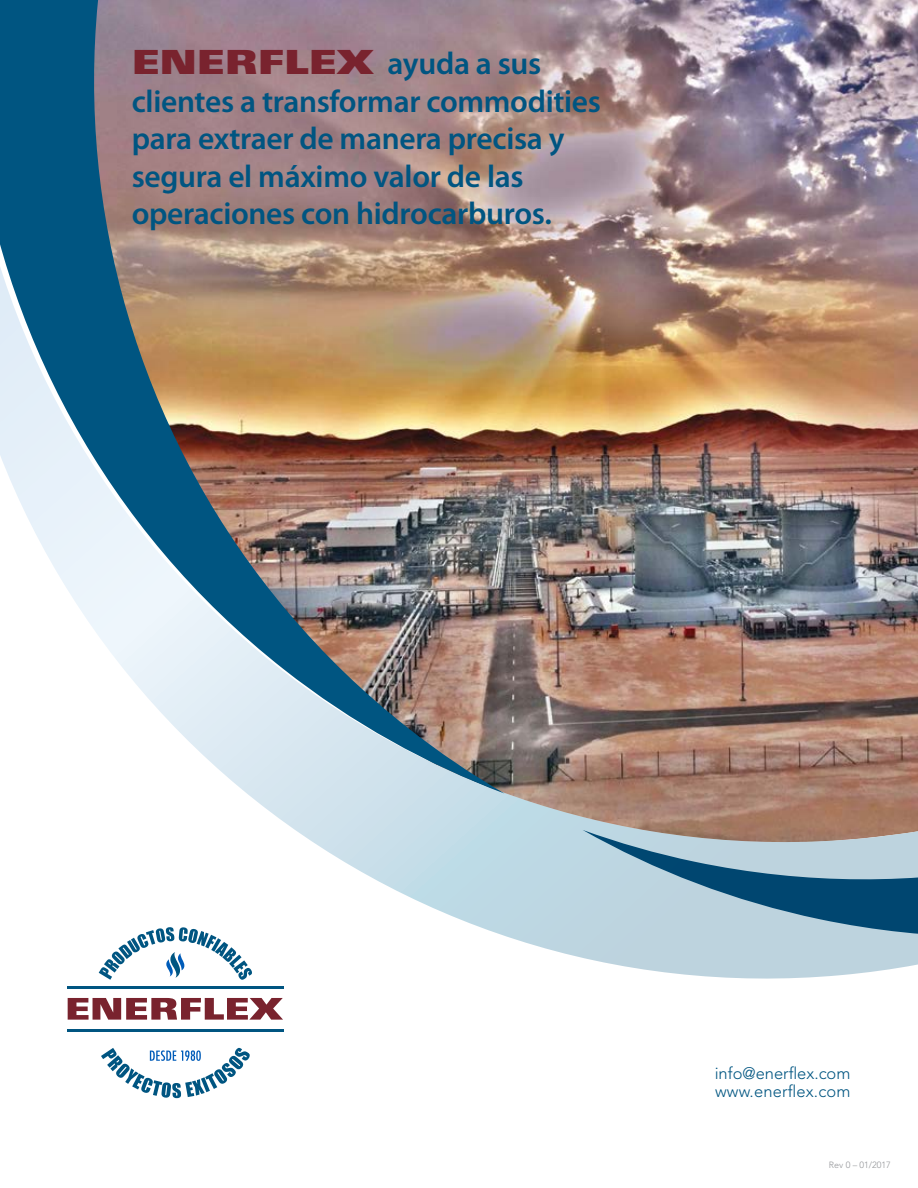
<style>
.page{position:relative;width:918px;height:1188px;background:#fff}
.page>*{position:absolute;margin:0;border:0;box-sizing:border-box;transform-origin:0 0}
.t1{font:600 31.5px/37.5px "Myriad Pro";letter-spacing:-.01em;color:#005581}
.body_text{font:300 16.5px "Avenir";color:#005581}
.body_text-2{font:300 9px "Avenir LT Std";color:#939598}
.s1{font-family:"Univers";font-weight:900;font-stretch:expanded;font-size:33.3px;color:#79232e}
</style>
<div class="page">
<img style="left:0;top:0;width:918px;height:1016px">
<hr style="left:67px;top:986px;width:217px;height:3px;background:#005581">
<hr style="left:67px;top:1029px;width:217px;height:3px;background:#005581">
<svg style="left:68px;top:998px;width:215px;height:22px"></svg>
<svg style="left:99px;top:927px;width:153px;height:53px"></svg>
<svg style="left:101px;top:1048px;width:149px;height:50px"></svg>
<p class="t1" style="left:132px;top:45px;width:471px"><span class="s1">ENERFLEX</span> ayuda a sus clientes a transformar commodities para extraer de manera precisa y segura el máximo valor de las operaciones con hidrocarburos.</p>
<p class="body_text" style="left:715px;top:1064px;width:137px">info@enerflex.com</p>
<p class="body_text" style="left:715px;top:1082px;width:137px">www.enerflex.com</p>
<p class="body_text-2" style="left:829px;top:1159px;width:64px">Rev 0 – 01/2017</p>
</div>
